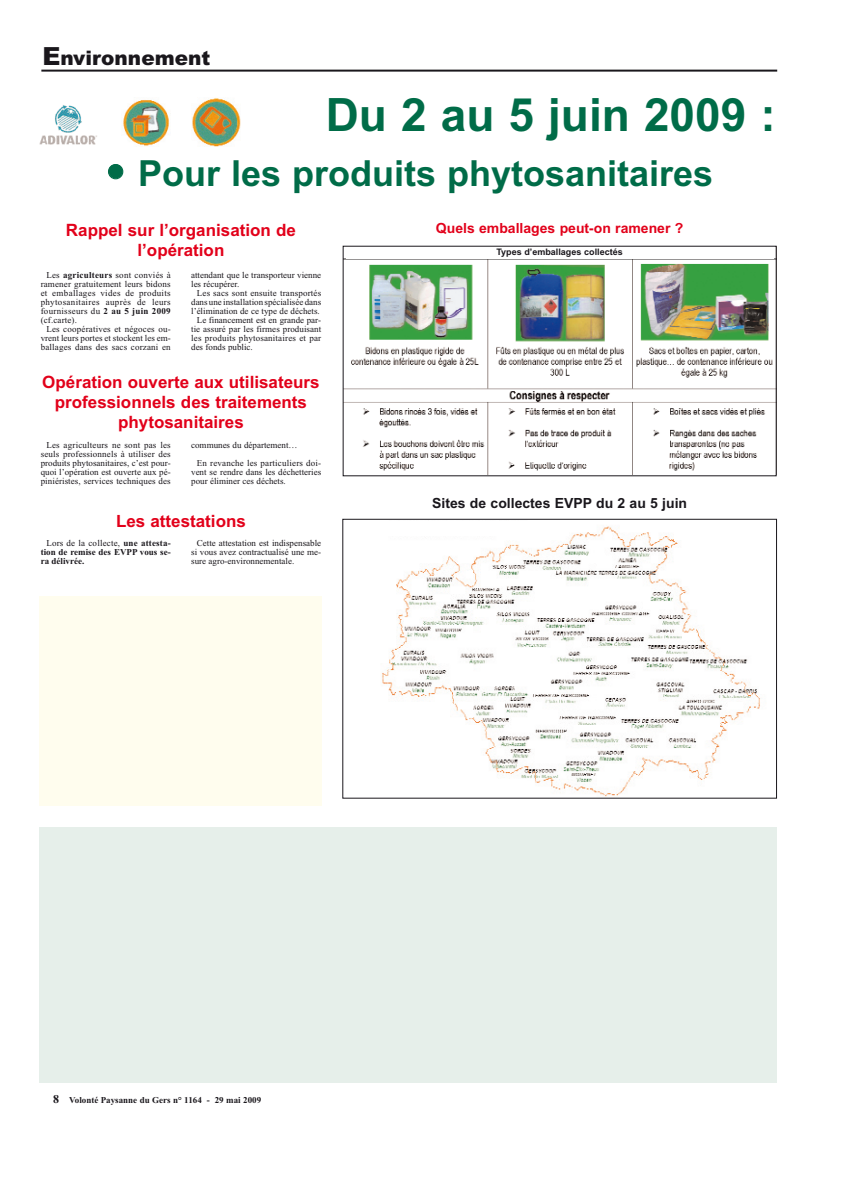
<style>
.page{position:relative;width:842px;height:1191px;background:#fff}
.page>*{position:absolute;margin:0;border:0;box-sizing:border-box;transform-origin:0 0}
.t1{font:700 46px "Arial";color:#006c48}
.t2{font:700 36px "Arial";color:#006c48}
.t3{font:900 20px "Arial";color:#1a171c}
.t4{font:700 17px/20px "Arial";color:#e2001a;text-align:center}
.t5{font:700 14px "Arial";color:#e2001a}
.t6{font:700 14px "Arial";color:#1a171c}
.t7{font:9px/9px "Times New Roman";color:#1a171c;text-align:justify}
.t8{font:9px/18px "Times New Roman";letter-spacing:.02em;color:#1a171c}
.t9{font:700 9px/9px "Times New Roman";color:#1a171c;text-align:justify}
.t10{font:700 9px "Arial";color:#1a171c}
.s1{font-size:25px}
.s2{font-family:"European Pi Three";font-weight:400}
.s3{font-weight:700}
.s4{font-weight:400}
.s5{font-size:12px}
</style>
<div class="page">
<hr style="left:41px;top:70px;width:736px;height:2px;background:#1a171c">
<svg style="left:40px;top:144px;width:56px;height:1px"></svg>
<img style="left:40px;top:105px;width:57px;height:39px">
<img style="left:192px;top:98px;width:48px;height:49px">
<img style="left:123px;top:100px;width:48px;height:46px">
<img style="left:382px;top:526px;width:379px;height:270px">
<div style="left:343px;top:519px;width:434px;height:279px;border:1px solid #1a171c"></div>
<div style="left:40px;top:597px;width:282px;height:209px;background:#fffdee"></div>
<div style="left:345px;top:521px;width:224px;height:14px;background:#fff"></div>
<img style="left:345px;top:258px;width:430px;height:216px">
<div style="left:346px;top:248px;width:427px;height:11px;background:#fff"></div>
<div style="left:40px;top:828px;width:737px;height:255px;background:#e6efea"></div>
<h3 class="t3" style="left:42px;top:51px;width:169px"><span class="s1">E</span>nvironnement</h3>
<h1 class="t1" style="left:326px;top:98px;width:451px">Du 2 au 5 juin 2009 :</h1>
<h2 class="t2" style="left:104px;top:160px;width:611px"><span class="s2">-</span> Pour les produits phytosanitaires</h2>
<h3 class="t4" style="left:66px;top:222px;width:232px">Rappel sur l’organisation de l’opération</h3>
<p class="t7" style="left:41px;top:272px;width:132px;text-indent:6px">Les <span class="s3">agriculteurs</span> sont conviés à ramener gratuitement leurs bidons et emballages vides de produits phytosanitaires auprès de leurs fournisseurs du <span class="s3">2 au 5 juin 2009 </span>(cf.carte).</p>
<p class="t7" style="left:41px;top:326px;width:132px;text-indent:6px">Les coopératives et négoces ou&shy;vrent leurs portes et stockent les em&shy;ballages dans des sacs corzani en</p>
<p class="t7" style="left:191px;top:272px;width:132px">attendant que le transporteur vienne les récupérer.</p>
<p class="t8" style="left:197px;top:285px;width:126px">Les sacs sont ensuite transportés</p>
<p class="t7" style="left:191px;top:299px;width:132px">dans une installation spécialisée dans</p>
<p class="t7" style="left:191px;top:308px;width:130px">l’élimination de ce type de déchets.</p>
<p class="t7" style="left:197px;top:317px;width:126px">Le financement est en grande par-</p>
<p class="t7" style="left:191px;top:326px;width:132px">tie assuré par les firmes produisant</p>
<p class="t8" style="left:191px;top:330px;width:132px">les produits phytosanitaires et par</p>
<p class="t7" style="left:191px;top:344px;width:63px">des fonds public.</p>
<h3 class="t4" style="left:42px;top:373px;width:279px">Opération ouverte aux utilisateurs professionnels des traitements phytosanitaires</h3>
<p class="t7" style="left:41px;top:441px;width:132px;text-indent:6px">Les agriculteurs ne sont pas les seuls professionnels à utiliser des produits phytosanitaires, c’est pour&shy;quoi l’opération est ouverte aux pé&shy;piniéristes, services techniques des</p>
<p class="t8" style="left:197px;top:437px;width:126px;text-indent:-6px">communes du département…<br>En revanche les particuliers doi-</p>
<p class="t7" style="left:191px;top:468px;width:132px">vent se rendre dans les déchetteries pour éliminer ces déchets.</p>
<h3 class="t4" style="left:116px;top:513px;width:131px">Les attestations</h3>
<p class="t9" style="left:41px;top:540px;width:132px;text-indent:6px"><span class="s4">Lors de la collecte,</span> une attesta&shy;tion de remise des EVPP vous se&shy;ra délivrée.</p>
<p class="t7" style="left:191px;top:540px;width:132px;text-indent:6px">Cette attestation est indispensable si vous avez contractualisé une me&shy;sure agro-environnementale.</p>
<h3 class="t5" style="left:436px;top:223px;width:249px">Quels emballages peut-on ramener ?</h3>
<p class="t10" style="left:496px;top:249px;width:128px">Types d’emballages collectés</p>
<h3 class="t6" style="left:432px;top:498px;width:256px">Sites de collectes EVPP du 2 au 5 juin</h3>
<p class="t9" style="left:53px;top:1096px;width:209px"><span class="s5">8</span> Volonté Paysanne du Gers n° 1164 - 29 mai 2009</p>
</div>
